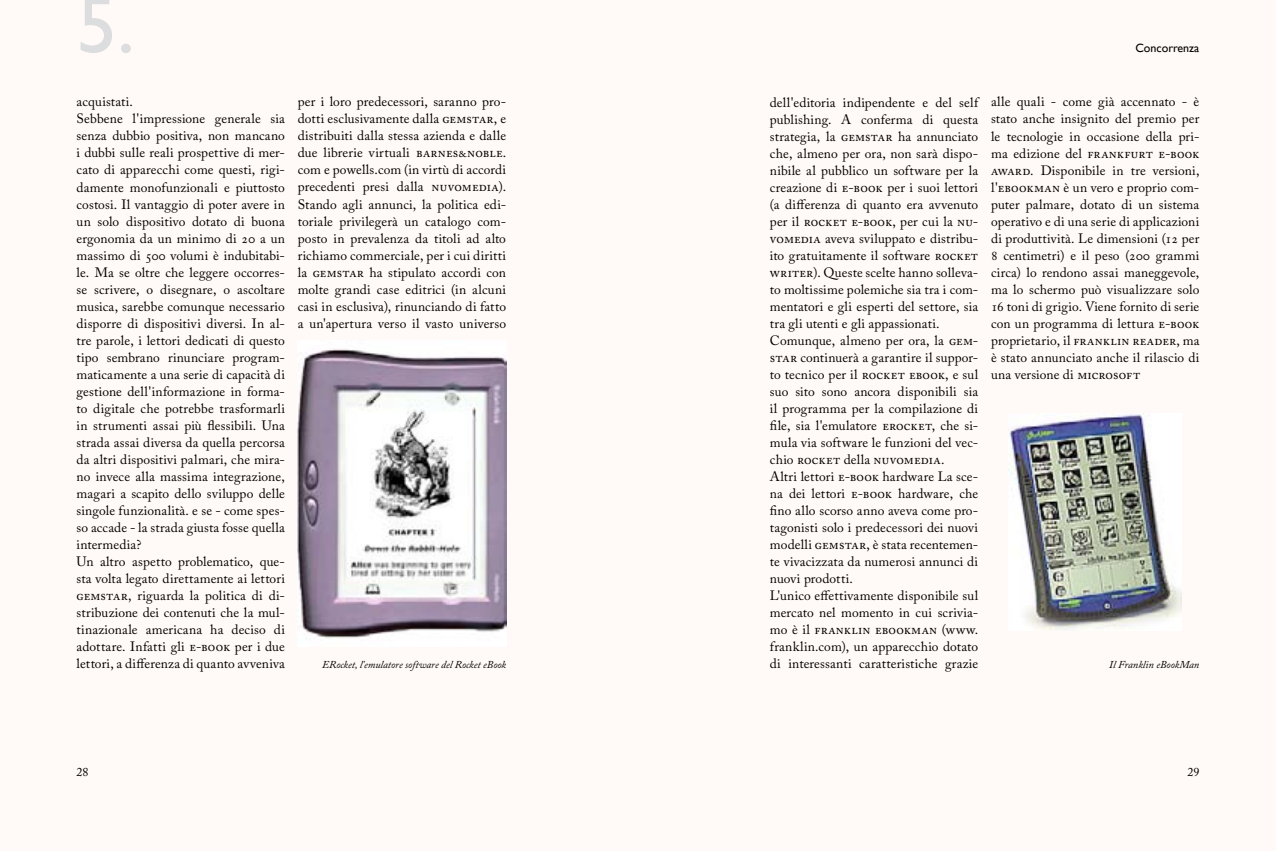
<style>
.page{position:relative;width:1276px;height:851px;background:#fff}
.page>*{position:absolute;margin:0;border:0;box-sizing:border-box;transform-origin:0 0}
.t1{font:81px "Gill Sans";color:#dcddde}
.t2{font:13.5px/17px "Adobe Caslon Pro";letter-spacing:.01em;color:#000;text-align:justify}
.t3{font:12px "Gill Sans";color:#000}
.t4{font:12px "Adobe Caslon Pro";color:#000}
.t5{font:italic 10.5px "Adobe Caslon Pro";color:#000}
</style>
<div class="page">
<div style="left:0;top:0;width:638px;height:850px;background:#fffaf7"></div>
<div style="left:638px;top:0;width:638px;height:850px;background:#fffaf7"></div>
<img style="left:298px;top:349px;width:208px;height:289px">
<img style="left:1009px;top:413px;width:172px;height:217px">
<h1 class="t1" style="left:77px;top:-23px;width:60px">5.</h1>
<p class="t3" style="left:1135px;top:41px;width:66px">Concorrenza</p>
<p class="t2" style="left:298px;top:93px;width:210px">per i loro predecessori, saranno pro&shy;dotti esclusivamente dalla gemstar, e distribuiti dalla stessa azienda e dalle due librerie virtuali barnes&amp;noble. com e powells.com (in virtù di accordi precedenti presi dalla nuvomedia).<br>Stando agli annunci, la politica edi&shy;toriale privilegerà un catalogo com&shy;posto in prevalenza da titoli ad alto richiamo commerciale, per i cui diritti la gemstar ha stipulato accordi con molte grandi case editrici (in alcuni casi in esclusiva), rinunciando di fatto a un'apertura verso il vasto universo</p>
<p class="t2" style="left:77px;top:93px;width:210px;text-align:left">acquistati.<br>Sebbene l'impressione generale sia senza dubbio positiva, non mancano i dubbi sulle reali prospettive di mer&shy;cato di apparecchi come questi, rigi&shy;damente monofunzionali e piuttosto costosi. Il vantaggio di poter avere in un solo dispositivo dotato di buona ergonomia da un minimo di 20 a un massimo di 500 volumi è indubitabi&shy;le. Ma se oltre che leggere occorres&shy;se scrivere, o disegnare, o ascoltare musica, sarebbe comunque necessario disporre di dispositivi diversi. In al&shy;tre parole, i lettori dedicati di questo tipo sembrano rinunciare program&shy;maticamente a una serie di capacità di gestione dell'informazione in forma&shy;to digitale che potrebbe trasformarli in strumenti assai più flessibili. Una strada assai diversa da quella percorsa da altri dispositivi palmari, che mira&shy;no invece alla massima integrazione, magari a scapito dello sviluppo delle singole funzionalità. e se - come spes&shy;so accade - la strada giusta fosse quella intermedia?<br>Un altro aspetto problematico, que&shy;sta volta legato direttamente ai lettori gemstar, riguarda la politica di di&shy;stribuzione dei contenuti che la mul&shy;tinazionale americana ha deciso di adottare. Infatti gli e-book per i due lettori, a differenza di quanto avveniva</p>
<p class="t2" style="left:991px;top:93px;width:210px">alle quali - come già accennato - è stato anche insignito del premio per le tecnologie in occasione della pri&shy;ma edizione del frankfurt e-book award. Disponibile in tre versioni, l'ebookman è un vero e proprio com&shy;puter palmare, dotato di un sistema operativo e di una serie di applicazioni di produttività. Le dimensioni (12 per 8 centimetri) e il peso (200 grammi circa) lo rendono assai maneggevole, ma lo schermo può visualizzare solo 16 toni di grigio. Viene fornito di serie con un programma di lettura e-book proprietario, il franklin reader, ma è stato annunciato anche il rilascio di una versione di microsoft</p>
<p class="t2" style="left:770px;top:93px;width:211px;text-align:left">dell'editoria indipendente e del self publishing. A conferma di questa strategia, la gemstar ha annunciato che, almeno per ora, non sarà dispo&shy;nibile al pubblico un software per la creazione di e-book per i suoi lettori (a differenza di quanto era avvenuto per il rocket e-book, per cui la nu&shy;vomedia aveva sviluppato e distribu&shy;ito gratuitamente il software rocket writer). Queste scelte hanno solleva&shy;to moltissime polemiche sia tra i com&shy;mentatori e gli esperti del settore, sia tra gli utenti e gli appassionati.<br>Comunque, almeno per ora, la gem&shy;star continuerà a garantire il suppor&shy;to tecnico per il rocket ebook, e sul suo sito sono ancora disponibili sia il programma per la compilazione di file, sia l'emulatore erocket, che si&shy;mula via software le funzioni del vec&shy;chio rocket della nuvomedia.<br>Altri lettori e-book hardware La sce&shy;na dei lettori e-book hardware, che fino allo scorso anno aveva come pro&shy;tagonisti solo i predecessori dei nuovi modelli gemstar, è stata recentemen&shy;te vivacizzata da numerosi annunci di nuovi prodotti.<br>L'unico effettivamente disponibile sul mercato nel momento in cui scrivia&shy;mo è il franklin ebookman (www. franklin.com), un apparecchio dotato di interessanti caratteristiche grazie</p>
<p class="t5" style="left:322px;top:658px;width:185px">ERocket, l'emulatore software del Rocket eBook</p>
<p class="t5" style="left:1109px;top:658px;width:92px">Il Franklin eBookMan</p>
<p class="t4" style="left:77px;top:764px;width:13px">28</p>
<p class="t4" style="left:1187px;top:764px;width:13px">29</p>
</div>
